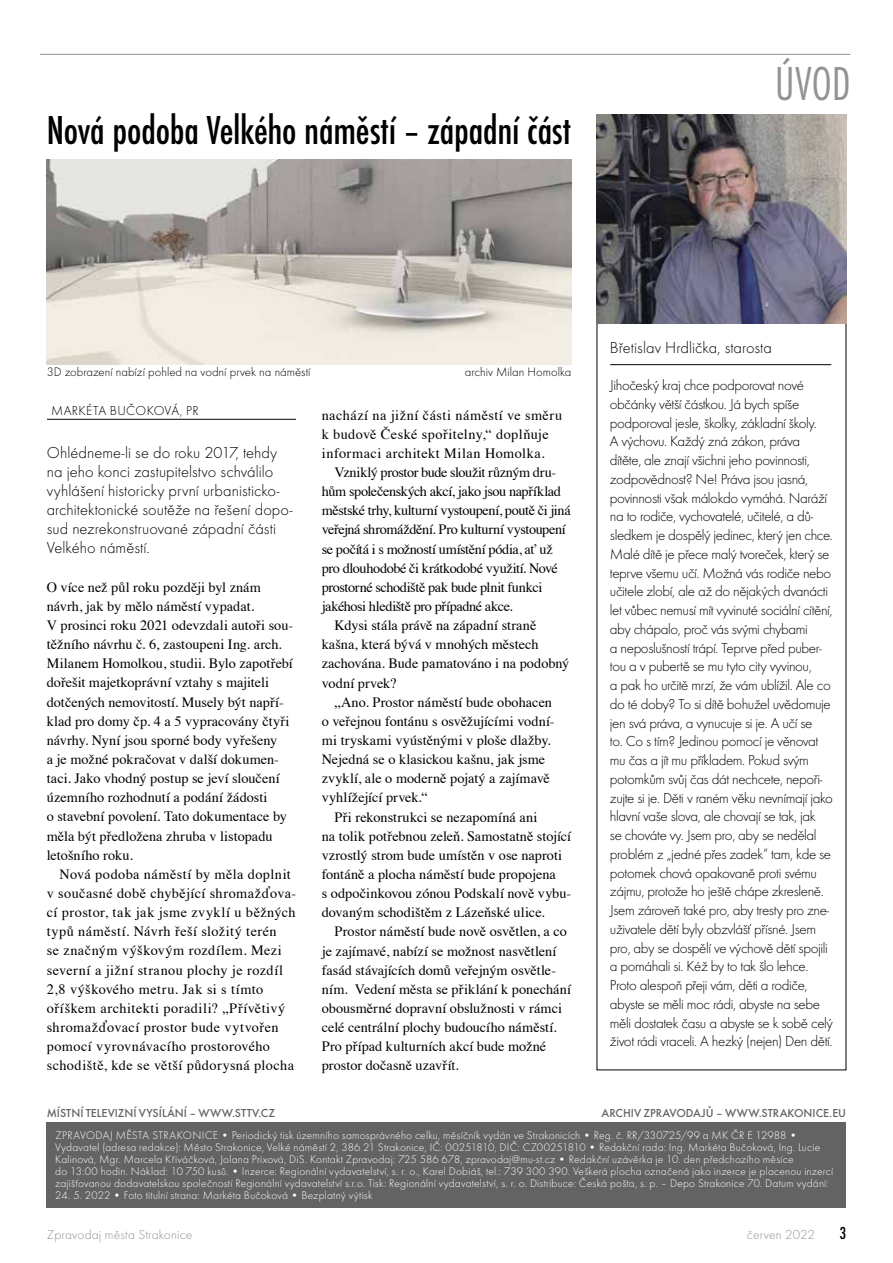
<style>
.page{position:relative;width:893px;height:1263px;background:#fff}
.page>*{position:absolute;margin:0;border:0;box-sizing:border-box;transform-origin:0 0}
.t1{font:49.5px "Futura TOT Ligh Cond";color:#939393}
.t2{font:500 condensed 42px "Futura TOT";letter-spacing:-.005em;color:#000}
.t3{font:500 condensed 18px "Futura TOT";color:#000}
.t4{font:16.5px/19.2px "Futura TOT Ligh";color:#000}
.t5{font:15px/18.8px "Futura TOT Ligh";letter-spacing:-.025em;color:#000}
.t6{font:14.25px/19.2px "Times";letter-spacing:.005em;color:#000}
.t7{font:14.25px/19.2px "Times";letter-spacing:.03em;color:#000}
.t8{font:14.25px "Times";letter-spacing:-.025em;color:#000}
.t9{font:14.25px "Times";letter-spacing:-.03em;color:#000}
.t10{font:14.25px "Times";letter-spacing:-.02em;color:#000}
.t11{font:13.5px "Futura TOT Ligh";letter-spacing:.01em;color:#939393}
.t12{font:13.5px "Futura TOT Ligh";letter-spacing:.025em;color:#000}
.t13{font:12.75px "Futura TOT Ligh";color:#000}
.t14{font:500 12px "Futura TOT";color:#636363}
.t15{font:11.55px/12px "Futura TOT Ligh";letter-spacing:.015em;color:#fff}
</style>
<div class="page">
<div style="left:47px;top:1122px;width:799px;height:86px;background:#636363"></div>
<hr style="left:40px;top:54px;width:810px;height:1px;background:#939393">
<hr style="left:610px;top:364px;width:221px;height:1px;background:#000">
<img style="left:597px;top:115px;width:249px;height:209px">
<img style="left:47px;top:160px;width:524px;height:205px">
<hr style="left:47px;top:419px;width:249px;height:1px;background:#000">
<h2 class="t2" style="left:47px;top:107px;width:526px">Nová podoba Velkého náměstí – západní část</h2>
<h1 class="t1" style="left:775px;top:55px;width:77px">ÚVOD</h1>
<p class="t13" style="left:47px;top:365px;width:265px">3D zobrazení nabízí pohled na vodní prvek na náměstí</p>
<p class="t13" style="left:465px;top:365px;width:108px">archiv Milan Homolka</p>
<p class="t12" style="left:51px;top:402px;width:149px">MARKÉTA BUČOKOVÁ, PR</p>
<p class="t4" style="left:47px;top:443px;width:247px">Ohlédneme-li se do roku 2017, tehdy na jeho konci zastupitelstvo schválilo vyhlášení historicky první urbanisticko&shy;architektonické soutěže na řešení dopo&shy;sud nezrekonstruované západní části Velkého náměstí.</p>
<p class="t6" style="left:47px;top:576px;width:248px">O více než půl roku později byl znám návrh, jak by mělo náměstí vypadat.<br>V prosinci roku 2021 odevzdali autoři sou&shy;těžního návrhu č. 6, zastoupeni Ing. arch.<br>Milanem Homolkou, studii. Bylo zapotřebí dořešit majetkoprávní vztahy s majiteli dotčených nemovitostí. Musely být napří&shy;klad pro domy čp. 4 a 5 vypracovány čtyři návrhy. Nyní jsou sporné body vyřešeny<br>a je možné pokračovat v další dokumen&shy;taci. Jako vhodný postup se jeví sloučení územního rozhodnutí a podání žádosti<br>o stavební povolení. Tato dokumentace by měla být předložena zhruba v listopadu letošního roku.</p>
<p class="t7" style="left:47px;top:863px;width:251px;text-indent:13px">Nová podoba náměstí by měla doplnit v současné době chybějící shromažďova&shy;cí prostor, tak jak jsme zvyklí u běžných typů náměstí. Návrh řeší složitý terén<br>se značným výškovým rozdílem. Mezi severní a jižní stranou plochy je rozdíl 2,8 výškového metru. Jak si s tímto oříškem architekti poradili? „Přívětivý shromažďovací prostor bude vytvořen pomocí vyrovnávacího prostorového schodiště, kde se větší půdorysná plocha</p>
<p class="t7" style="left:322px;top:404px;width:242px">nachází na jižní části náměstí ve směru k budově České spořitelny,“ doplňuje informaci architekt Milan Homolka.</p>
<p class="t8" style="left:334px;top:459px;width:223px">Vzniklý prostor bude sloužit různým dru-</p>
<p class="t9" style="left:322px;top:478px;width:241px">hům společenských akcí, jako jsou například</p>
<p class="t8" style="left:322px;top:497px;width:250px">městské trhy, kulturní vystoupení, poutě či jiná</p>
<p class="t8" style="left:322px;top:516px;width:246px">veřejná shromáždění. Pro kulturní vystoupení</p>
<p class="t10" style="left:322px;top:535px;width:232px">se počítá i s možností umístění pódia, ať už</p>
<p class="t8" style="left:322px;top:555px;width:238px">pro dlouhodobé či krátkodobé využití. Nové</p>
<p class="t8" style="left:322px;top:574px;width:222px">prostorné schodiště pak bude plnit funkci</p>
<p class="t8" style="left:322px;top:593px;width:193px">jakéhosi hlediště pro případné akce.</p>
<p class="t6" style="left:334px;top:614px;width:203px">Kdysi stála právě na západní straně</p>
<p class="t6" style="left:322px;top:634px;width:218px">kašna, která bývá v mnohých městech</p>
<p class="t6" style="left:322px;top:653px;width:249px">zachována. Bude pamatováno i na podobný</p>
<p class="t6" style="left:322px;top:672px;width:76px">vodní prvek?</p>
<p class="t6" style="left:334px;top:691px;width:219px">„Ano. Prostor náměstí bude obohacen</p>
<p class="t6" style="left:322px;top:710px;width:234px">o veřejnou fontánu s osvěžujícími vodní-</p>
<p class="t6" style="left:322px;top:729px;width:231px">mi tryskami vyústěnými v ploše dlažby.</p>
<p class="t6" style="left:322px;top:748px;width:225px">Nejedná se o klasickou kašnu, jak jsme</p>
<p class="t6" style="left:322px;top:768px;width:230px">zvyklí, ale o moderně pojatý a zajímavě</p>
<p class="t6" style="left:322px;top:787px;width:107px">vyhlížející prvek.“</p>
<p class="t6" style="left:334px;top:806px;width:204px">Při rekonstrukci se nezapomíná ani</p>
<p class="t6" style="left:322px;top:825px;width:251px">na tolik potřebnou zeleň. Samostatně stojící</p>
<p class="t6" style="left:322px;top:844px;width:242px">vzrostlý strom bude umístěn v ose naproti</p>
<p class="t6" style="left:322px;top:863px;width:236px">fontáně a plocha náměstí bude propojena</p>
<p class="t6" style="left:322px;top:882px;width:251px">s odpočinkovou zónou Podskalí nově vybu-</p>
<p class="t6" style="left:322px;top:902px;width:225px">dovaným schodištěm z Lázeňské ulice.</p>
<p class="t6" style="left:334px;top:921px;width:234px">Prostor náměstí bude nově osvětlen, a co</p>
<p class="t6" style="left:322px;top:940px;width:236px">je zajímavé, nabízí se možnost nasvětlení</p>
<p class="t6" style="left:322px;top:959px;width:236px">fasád stávajících domů veřejným osvětle-</p>
<p class="t6" style="left:322px;top:978px;width:251px">ním. Vedení města se přiklání k ponechání</p>
<p class="t6" style="left:322px;top:997px;width:242px">obousměrné dopravní obslužnosti v rámci</p>
<p class="t6" style="left:322px;top:1016px;width:236px">celé centrální plochy budoucího náměstí.</p>
<p class="t6" style="left:322px;top:1035px;width:226px">Pro případ kulturních akcí bude možné</p>
<p class="t6" style="left:322px;top:1055px;width:139px">prostor dočasně uzavřít.</p>
<p class="t4" style="left:610px;top:338px;width:164px">Břetislav Hrdlička, starosta</p>
<p class="t5" style="left:610px;top:376px;width:225px">Jihočeský kraj chce podporovat nové občánky větší částkou. Já bych spíše podporoval jesle, školky, základní školy.<br>A výchovu. Každý zná zákon, práva dítěte, ale znají všichni jeho povinnosti, zodpovědnost? Ne! Práva jsou jasná, povinnosti však málokdo vymáhá. Naráží na to rodiče, vychovatelé, učitelé, a dů&shy;sledkem je dospělý jedinec, který jen chce.<br>Malé dítě je přece malý tvoreček, který se teprve všemu učí. Možná vás rodiče nebo učitele zlobí, ale až do nějakých dvanácti let vůbec nemusí mít vyvinuté sociální cítění, aby chápalo, proč vás svými chybami<br>a neposlušností trápí. Teprve před puber&shy;tou a v pubertě se mu tyto city vyvinou,<br>a pak ho určitě mrzí, že vám ublížil. Ale co do té doby? To si dítě bohužel uvědomuje jen svá práva, a vynucuje si je. A učí se<br>to. Co s tím? Jedinou pomocí je věnovat mu čas a jít mu příkladem. Pokud svým potomkům svůj čas dát nechcete, nepoři&shy;zujte si je. Děti v raném věku nevnímají jako hlavní vaše slova, ale chovají se tak, jak<br>se chováte vy. Jsem pro, aby se nedělal problém z „jedné přes zadek“ tam, kde se potomek chová opakovaně proti svému zájmu, protože ho ještě chápe zkresleně.<br>Jsem zároveň také pro, aby tresty pro zne&shy;uživatele dětí byly obzvlášť přísné. Jsem pro, aby se dospělí ve výchově dětí spojili a pomáhali si. Kéž by to tak šlo lehce.<br>Proto alespoň přeji vám, děti a rodiče, abyste se měli moc rádi, abyste na sebe měli dostatek času a abyste se k sobě celý život rádi vraceli. A hezký (nejen) Den dětí.</p>
<p class="t14" style="left:47px;top:1106px;width:230px">MÍSTNÍ TELEVIZNÍ VYSÍLÁNÍ – WWW.STTV.CZ</p>
<p class="t14" style="left:602px;top:1106px;width:246px">ARCHIV ZPRAVODAJŮ – WWW.STRAKONICE.EU</p>
<p class="t15" style="left:55px;top:1129px;width:779px">ZPRAVODAJ MĚSTA STRAKONICE • Periodický tisk územního samosprávného celku, měsíčník vydán ve Strakonicích • Reg. č. RR/330725/99 a MK ČR E 12988 • Vydavatel (adresa redakce): Město Strakonice, Velké náměstí 2, 386 21 Strakonice, IČ: 00251810, DIČ: CZ00251810 • Redakční rada: Ing. Markéta Bučoková, Ing. Lucie Kalinová, Mgr. Marcela Křiváčková, Jolana Prixová, DiS. Kontakt Zpravodaj: 725 586 678, zpravodaj@mu-st.cz • Redakční uzávěrka je 10. den předchozího měsíce<br>do 13:00 hodin. Náklad: 10 750 kusů. • Inzerce: Regionální vydavatelství, s. r. o., Karel Dobiáš, tel.: 739 300 390. Veškerá plocha označená jako inzerce je placenou inzercí zajišťovanou dodavatelskou společností Regionální vydavatelství s.r.o. Tisk: Regionální vydavatelství, s. r. o. Distribuce: Česká pošta, s. p. – Depo Strakonice 70. Datum vydání:</p>
<p class="t15" style="left:55px;top:1189px;width:319px">24. 5. 2022 • Foto titulní strana: Markéta Bučoková • Bezplatný výtisk</p>
<p class="t11" style="left:47px;top:1227px;width:147px">Zpravodaj města Strakonice</p>
<p class="t11" style="left:747px;top:1227px;width:69px">červen 2022</p>
<p class="t3" style="left:839px;top:1223px;width:8px">3</p>
</div>
